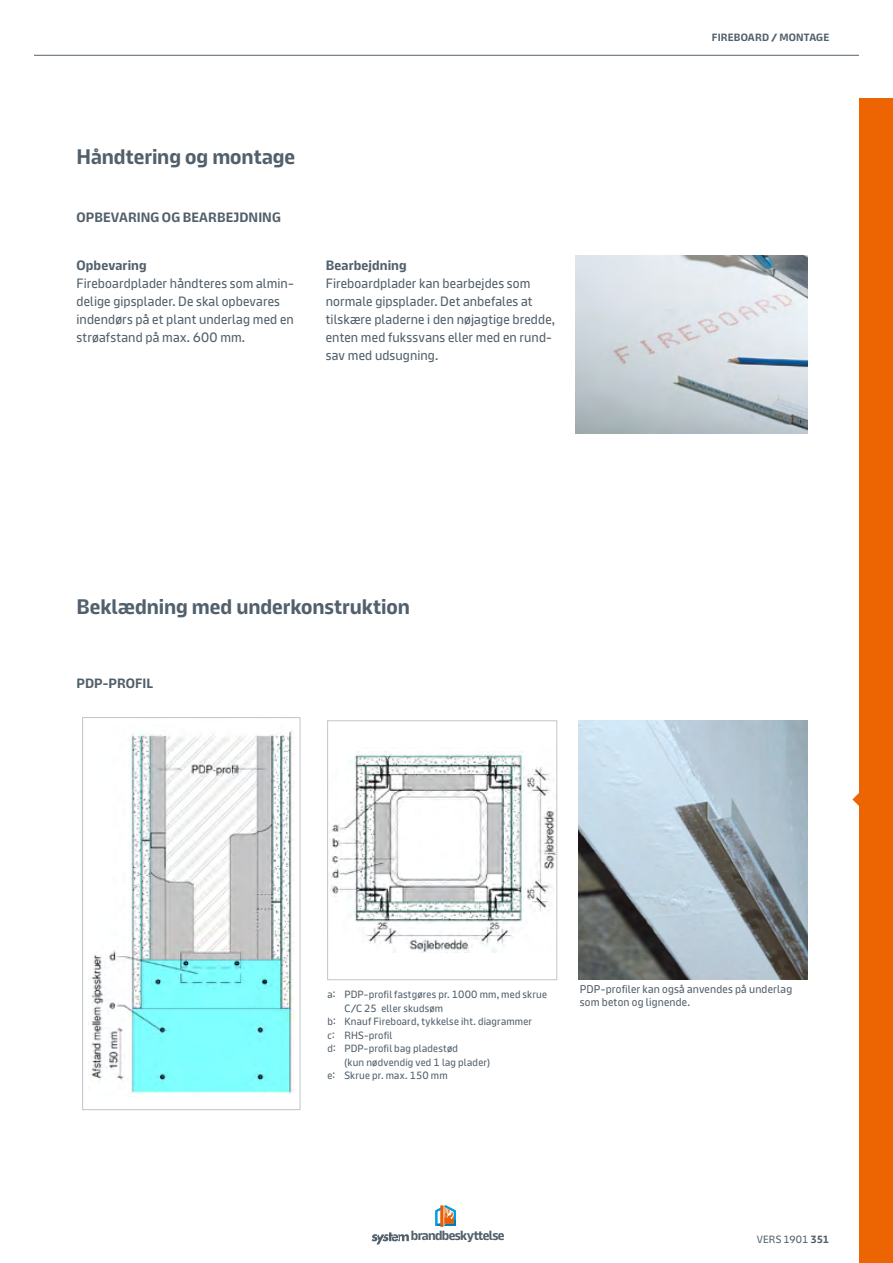
<style>
.page{position:relative;width:893px;height:1263px;background:#fff}
.page>*{position:absolute;margin:0;border:0;box-sizing:border-box;transform-origin:0 0}
.t1{font:700 21px "Knauf";letter-spacing:-.005em;color:#52606b}
.t2{font:13.5px/18px "Knauf";letter-spacing:.01em;color:#52606b}
.t3{font:700 13.5px "Knauf";letter-spacing:.005em;color:#52606b}
.t4{font:700 13.35px "Knauf";letter-spacing:-.05em;color:#52606b}
.t5{font:11.25px/13.5px "Knauf";letter-spacing:.015em;color:#52606b}
.t6{font:10.5px "Knauf";letter-spacing:.02em;color:#52606b}
.t7{font:700 10.5px "Knauf";letter-spacing:.015em;color:#52606b}
.s1{font-weight:700}
</style>
<div class="page">
<svg style="left:372px;top:1232px;width:37px;height:12px"></svg>
<svg style="left:435px;top:1205px;width:21px;height:22px"></svg>
<hr style="left:34px;top:55px;width:825px;height:1px;background:#52606b">
<div style="left:859px;top:98px;width:34px;height:1165px;background:#ec6502"></div>
<svg style="left:852px;top:793px;width:7px;height:13px"></svg>
<img style="left:88px;top:730px;width:206px;height:366px">
<div style="left:82px;top:717px;width:218px;height:393px;border:1px solid #c1c4c6"></div>
<img style="left:330px;top:751px;width:225px;height:202px">
<div style="left:327px;top:720px;width:230px;height:260px;border:1px solid #c1c4c6"></div>
<img style="left:578px;top:720px;width:230px;height:260px">
<img style="left:575px;top:255px;width:233px;height:178px">
<h1 class="t1" style="left:77px;top:145px;width:220px">Håndtering og montage</h1>
<p class="t3" style="left:77px;top:210px;width:206px">OPBEVARING OG BEARBEJDNING</p>
<p class="t3" style="left:77px;top:258px;width:72px">Opbevaring</p>
<p class="t2" style="left:77px;top:274px;width:219px">Fireboardplader håndteres som almin&shy;delige gipsplader. De skal opbevares indendørs på et plant underlag med en strøafstand på max. 600 mm.</p>
<p class="t3" style="left:326px;top:258px;width:82px">Bearbejdning</p>
<p class="t2" style="left:326px;top:274px;width:231px">Fireboardplader kan bearbejdes som normale gipsplader. Det anbefales at tilskære pladerne i den nøjagtige bredde, enten med fukssvans eller med en rund&shy;sav med udsugning.</p>
<h1 class="t1" style="left:77px;top:595px;width:335px">Beklædning med underkonstruktion</h1>
<p class="t3" style="left:77px;top:675px;width:78px">PDP-PROFIL</p>
<p class="t7" style="left:712px;top:32px;width:119px">FIREBOARD / MONTAGE</p>
<p class="t6" style="left:327px;top:989px;width:221px">a: PDP-profil fastgøres pr. 1000 mm, med skrue</p>
<p class="t6" style="left:344px;top:1002px;width:100px">C/C 25 eller skudsøm</p>
<p class="t6" style="left:327px;top:1016px;width:206px">b: Knauf Fireboard, tykkelse iht. diagrammer</p>
<p class="t6" style="left:327px;top:1029px;width:66px">c: RHS-profil</p>
<p class="t6" style="left:327px;top:1043px;width:132px">d: PDP-profil bag pladestød</p>
<p class="t6" style="left:344px;top:1056px;width:147px">(kun nødvendig ved 1 lag plader)</p>
<p class="t6" style="left:327px;top:1070px;width:122px">e: Skrue pr. max. 150 mm</p>
<p class="t5" style="left:580px;top:982px;width:214px">PDP-profiler kan også anvendes på underlag som beton og lignende.</p>
<p class="t4" style="left:411px;top:1228px;width:95px">brandbeskyttelse</p>
<p class="t6" style="left:757px;top:1233px;width:74px">VERS 1901 <span class="s1">351</span></p>
</div>
